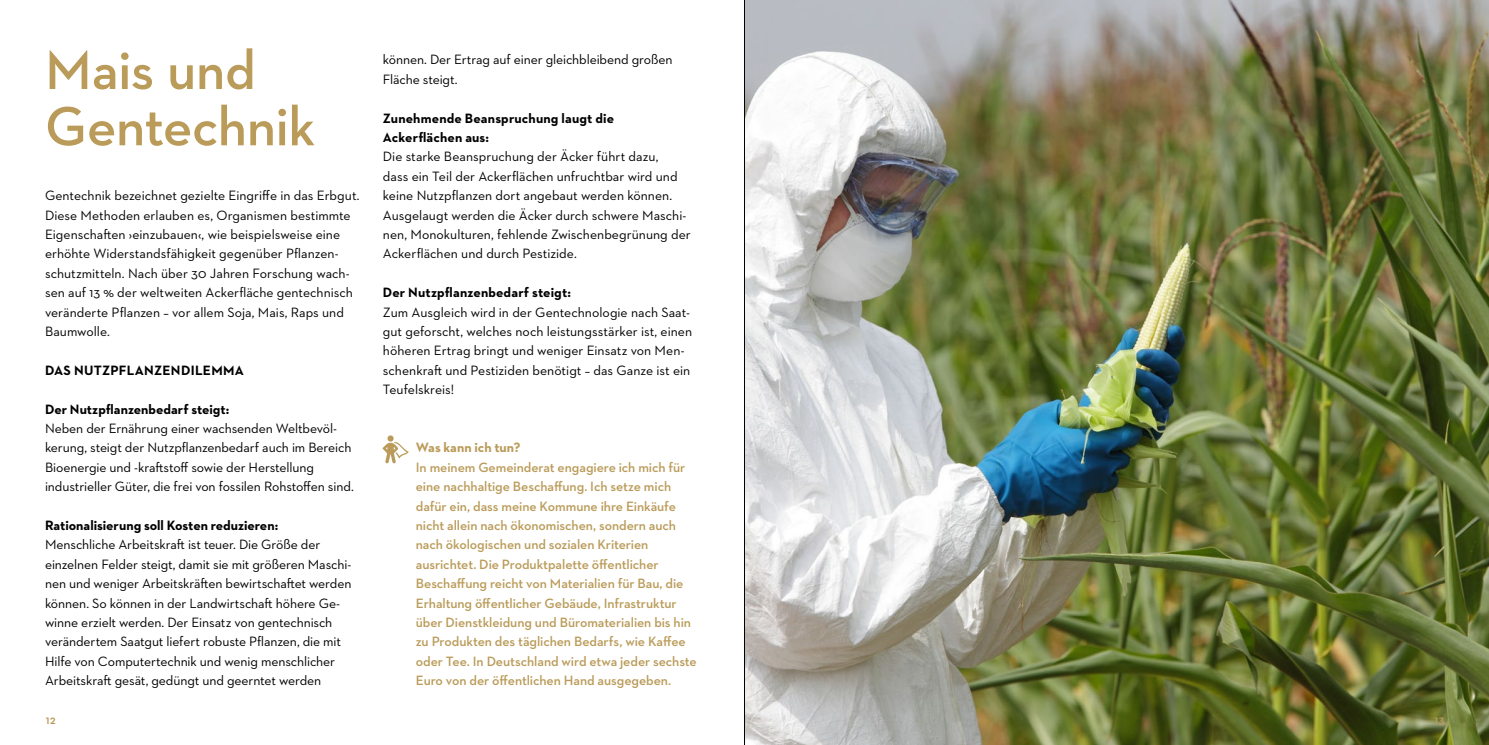
<style>
.page{position:relative;width:1489px;height:745px;background:#fff}
.page>*{position:absolute;margin:0;border:0;box-sizing:border-box;transform-origin:0 0}
.t1{font:600 56.25px/56.2px "Neutraface 2 Text";letter-spacing:-.01em;color:#ba9b59}
.t2{font:13.75px/19.4px "Neutraface 2 Text";letter-spacing:-.005em;color:#000}
.t3{font:600 13.75px/19.4px "Neutraface 2 Text";letter-spacing:-.005em;color:#ba9b59}
.t4{font:700 13.75px/19.4px "Neutraface 2 Text";letter-spacing:.005em;color:#000}
.t5{font:700 13.75px "Neutraface 2 Text";letter-spacing:-.005em;color:#ba9b59}
.t6{font:600 12.5px "Neutraface 2 Text";color:#ba9b59}
</style>
<div class="page">
<img style="left:745px;top:0;width:743px;height:744px">
<svg style="left:382px;top:435px;width:27px;height:28px"></svg>
<hr style="left:744px;top:0;width:1px;height:744px;background:#000">
<h1 class="t1" style="left:45px;top:41px;width:272px">Mais und<br>Gentechnik</h1>
<p class="t2" style="left:45px;top:185px;width:316px">Gentechnik bezeichnet gezielte Eingriffe in das Erbgut.<br>Diese Methoden erlauben es, Organismen bestimmte Eigenschaften ›einzubauen‹, wie beispielsweise eine erhöhte Widerstandsfähigkeit gegenüber Pflanzen&shy;schutzmitteln. Nach über 30 Jahren Forschung wach&shy;sen auf 13 % der weltweiten Ackerfläche gentechnisch veränderte Pflanzen – vor allem Soja, Mais, Raps und Baumwolle.</p>
<p class="t4" style="left:45px;top:360px;width:200px">DAS NUTZPFLANZENDILEMMA</p>
<p class="t4" style="left:45px;top:399px;width:186px">Der Nutzpflanzenbedarf steigt:</p>
<p class="t2" style="left:45px;top:418px;width:310px">Neben der Ernährung einer wachsenden Weltbevöl&shy;kerung, steigt der Nutzpflanzenbedarf auch im Bereich Bioenergie und -kraftstoff sowie der Herstellung industrieller Güter, die frei von fossilen Rohstoffen sind.</p>
<p class="t4" style="left:45px;top:515px;width:235px">Rationalisierung soll Kosten reduzieren:</p>
<p class="t2" style="left:45px;top:534px;width:308px">Menschliche Arbeitskraft ist teuer. Die Größe der einzelnen Felder steigt, damit sie mit größeren Maschi&shy;nen und weniger Arbeitskräften bewirtschaftet werden können. So können in der Landwirtschaft höhere Ge&shy;winne erzielt werden. Der Einsatz von gentechnisch verändertem Saatgut liefert robuste Pflanzen, die mit Hilfe von Computertechnik und wenig menschlicher Arbeitskraft gesät, gedüngt und geerntet werden</p>
<p class="t2" style="left:383px;top:50px;width:291px">können. Der Ertrag auf einer gleichbleibend großen<br>Fläche steigt.</p>
<p class="t4" style="left:383px;top:108px;width:233px">Zunehmende Beanspruchung laugt die<br>Ackerflächen aus:</p>
<p class="t2" style="left:383px;top:147px;width:309px">Die starke Beanspruchung der Äcker führt dazu,<br>dass ein Teil der Ackerflächen unfruchtbar wird und keine Nutzpflanzen dort angebaut werden können.<br>Ausgelaugt werden die Äcker durch schwere Maschi&shy;nen, Monokulturen, fehlende Zwischenbegrünung der Ackerflächen und durch Pestizide.</p>
<p class="t4" style="left:383px;top:282px;width:190px">Der Nutzpflanzenbedarf steigt:</p>
<p class="t2" style="left:383px;top:302px;width:311px">Zum Ausgleich wird in der Gentechnologie nach Saat&shy;gut geforscht, welches noch leistungsstärker ist, einen höheren Ertrag bringt und weniger Einsatz von Men&shy;schenkraft und Pestiziden benötigt – das Ganze ist ein Teufelskreis!</p>
<p class="t5" style="left:416px;top:438px;width:106px">Was kann ich tun?</p>
<p class="t3" style="left:416px;top:457px;width:282px">In meinem Gemeinderat engagiere ich mich für eine nachhaltige Beschaffung. Ich setze mich dafür ein, dass meine Kommune ihre Einkäufe nicht allein nach ökonomischen, sondern auch nach ökologischen und sozialen Kriterien ausrichtet. Die Produktpalette öffentlicher Beschaffung reicht von Materialien für Bau, die Erhaltung öffentlicher Gebäude, Infrastruktur über Dienstkleidung und Büromaterialien bis hin zu Produkten des täglichen Bedarfs, wie Kaffee oder Tee. In Deutschland wird etwa jeder sechste Euro von der öffentlichen Hand ausgegeben.</p>
<p class="t6" style="left:46px;top:711px;width:11px">12</p>
<p class="t6" style="left:1434px;top:711px;width:12px">13</p>
</div>
